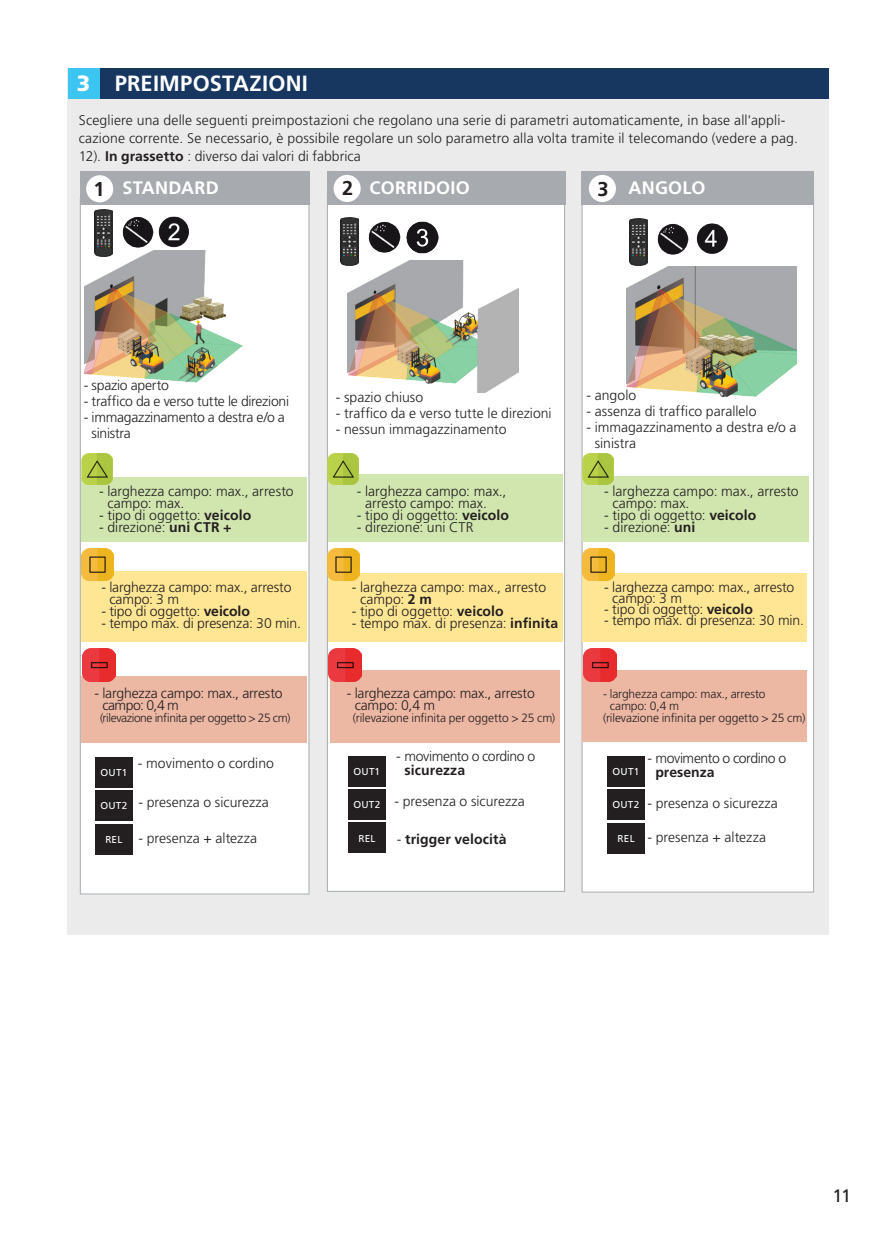
<style>
.page{position:relative;width:896px;height:1248px;background:#fff}
.page>*{position:absolute;margin:0;border:0;box-sizing:border-box;transform-origin:0 0}
.t1{font:700 22px "Frutiger LT Std";letter-spacing:.01em;color:#fff}
.t2{font:900 22px "Frutiger LT Std";color:#fff}
.t3{font:700 20px "Frutiger LT Std";color:#231f20}
.t4{font:700 18px "Frutiger LT Std";letter-spacing:.015em;color:#fff}
.t5{font:18px "Frutiger LT Std";color:#231f20}
.t6{font:300 14px/12px "Frutiger LT Std";color:#231f20}
.t7{font:300 14px/16px "Frutiger LT Std";letter-spacing:-.02em;color:#231f20}
.t8{font:300 14px "Frutiger LT Std";letter-spacing:-.03em;color:#231f20}
.t9{font:700 14px "Frutiger LT Std";letter-spacing:.005em;color:#231f20}
.t10{font:300 12px "Frutiger LT Std";letter-spacing:-.01em;color:#231f20}
.t11{font:300 12px "Frutiger LT Std";letter-spacing:-.035em;color:#231f20}
.t12{font:10px "Frutiger LT Std";letter-spacing:.025em;color:#fff}
.s1{font-weight:700}
.s2{font-weight:300}
</style>
<div class="page">
<div style="left:67px;top:69px;width:762px;height:865px;background:#ebebeb"></div>
<div style="left:581px;top:195px;width:233px;height:697px;background:#fff;border:1px solid #a8adb0"></div>
<div style="left:583px;top:573px;width:224px;height:69px;background:#ffe694"></div>
<div style="left:583px;top:670px;width:224px;height:72px;background:#ecb7a3"></div>
<div style="left:583px;top:476px;width:226px;height:66px;background:#d1e5af"></div>
<div style="left:327px;top:194px;width:238px;height:697px;background:#fff;border:1px solid #a8adb0"></div>
<div style="left:80px;top:197px;width:229px;height:697px;background:#fff;border:1px solid #a8adb0"></div>
<div style="left:328px;top:573px;width:234px;height:69px;background:#ffe694"></div>
<div style="left:330px;top:670px;width:229px;height:72px;background:#ecb7a3"></div>
<div style="left:328px;top:474px;width:234px;height:68px;background:#d1e5af"></div>
<img style="left:347px;top:260px;width:172px;height:133px">
<img style="left:626px;top:266px;width:171px;height:132px">
<div style="left:607px;top:822px;width:38px;height:31px;background:#231f20"></div>
<div style="left:348px;top:822px;width:38px;height:31px;background:#231f20"></div>
<img style="left:341px;top:218px;width:17px;height:47px">
<img style="left:94px;top:209px;width:18px;height:41px">
<img style="left:369px;top:222px;width:31px;height:31px">
<img style="left:122px;top:217px;width:32px;height:31px">
<img style="left:696px;top:223px;width:32px;height:31px">
<img style="left:629px;top:218px;width:18px;height:48px">
<img style="left:657px;top:223px;width:32px;height:31px">
<div style="left:81px;top:571px;width:225px;height:71px;background:#ffe694"></div>
<div style="left:81px;top:676px;width:225px;height:66px;background:#ecb7a3"></div>
<div style="left:81px;top:477px;width:225px;height:65px;background:#d1e5af"></div>
<img style="left:84px;top:250px;width:159px;height:133px">
<img style="left:407px;top:222px;width:31px;height:31px">
<img style="left:158px;top:217px;width:31px;height:30px">
<div style="left:95px;top:823px;width:37px;height:31px;background:#231f20"></div>
<div style="left:95px;top:756px;width:37px;height:31px;background:#231f20"></div>
<div style="left:95px;top:790px;width:37px;height:30px;background:#231f20"></div>
<div style="left:607px;top:756px;width:37px;height:30px;background:#231f20"></div>
<div style="left:607px;top:789px;width:37px;height:30px;background:#231f20"></div>
<div style="left:348px;top:755px;width:37px;height:31px;background:#231f20"></div>
<div style="left:348px;top:788px;width:37px;height:31px;background:#231f20"></div>
<img style="left:82px;top:453px;width:31px;height:31px">
<img style="left:328px;top:453px;width:31px;height:31px">
<img style="left:582px;top:453px;width:31px;height:31px">
<img style="left:82px;top:548px;width:32px;height:32px">
<img style="left:328px;top:548px;width:32px;height:32px">
<img style="left:582px;top:548px;width:32px;height:32px">
<img style="left:82px;top:648px;width:33px;height:33px">
<img style="left:328px;top:648px;width:33px;height:33px">
<img style="left:583px;top:648px;width:33px;height:33px">
<div style="left:80px;top:172px;width:229px;height:33px;background:#a7abaf"></div>
<div style="left:327px;top:172px;width:238px;height:33px;background:#a7abaf"></div>
<div style="left:581px;top:172px;width:233px;height:33px;background:#a7abaf"></div>
<div style="left:86px;top:175px;width:27px;height:27px;background:#fff;border-radius:50%"></div>
<div style="left:333px;top:175px;width:28px;height:27px;background:#fff;border-radius:50%"></div>
<div style="left:589px;top:175px;width:27px;height:27px;background:#fff;border-radius:50%"></div>
<div style="left:69px;top:68px;width:760px;height:30px;background:#173660"></div>
<div style="left:68px;top:68px;width:32px;height:30px;background:#3dc5f2"></div>
<h1 class="t2" style="left:77px;top:70px;width:15px">3</h1>
<h1 class="t1" style="left:115px;top:71px;width:195px">PREIMPOSTAZIONI</h1>
<p class="t6" style="left:79px;top:111px;width:721px;line-height:18px">Scegliere una delle seguenti preimpostazioni che regolano una serie di parametri automaticamente, in base all'appli&shy;cazione corrente. Se necessario, è possibile regolare un solo parametro alla volta tramite il telecomando (vedere a pag.<br>12). <span class="s1">In grassetto</span> : diverso dai valori di fabbrica</p>
<h2 class="t3" style="left:93px;top:177px;width:13px">1</h2>
<h2 class="t3" style="left:342px;top:176px;width:13px">2</h2>
<h2 class="t3" style="left:597px;top:177px;width:13px">3</h2>
<p class="t4" style="left:122px;top:178px;width:98px">STANDARD</p>
<p class="t4" style="left:370px;top:177px;width:102px">CORRIDOIO</p>
<p class="t4" style="left:628px;top:177px;width:79px">ANGOLO</p>
<p class="t6" style="left:84px;top:379px;width:86px">- spazio aperto</p>
<p class="t7" style="left:84px;top:393px;width:207px">- traffico da e verso tutte le direzioni</p>
<p class="t7" style="left:92px;top:409px;width:195px;text-indent:-8px">- immagazzinamento a destra e/o a sinistra</p>
<p class="t6" style="left:107px;top:485px;width:188px;text-indent:-8px">- larghezza campo: max., arresto campo: max.</p>
<p class="t6" style="left:99px;top:509px;width:154px">- tipo di oggetto: <span class="s1">veicolo</span></p>
<p class="t6" style="left:99px;top:521px;width:134px">- direzione: <span class="s1">uni CTR +</span></p>
<p class="t6" style="left:109px;top:581px;width:184px;text-indent:-8px">- larghezza campo: max., arresto campo: 3 m</p>
<p class="t6" style="left:101px;top:605px;width:150px">- tipo di oggetto: <span class="s1">veicolo</span></p>
<p class="t6" style="left:101px;top:617px;width:201px">- tempo max. di presenza: 30 min.</p>
<p class="t6" style="left:336px;top:391px;width:89px">- spazio chiuso</p>
<p class="t6" style="left:336px;top:407px;width:217px">- traffico da e verso tutte le direzioni</p>
<p class="t6" style="left:336px;top:423px;width:172px">- nessun immagazzinamento</p>
<p class="t6" style="left:365px;top:485px;width:143px;text-indent:-8px">- larghezza campo: max., arresto campo: max.</p>
<p class="t6" style="left:357px;top:509px;width:154px">- tipo di oggetto: <span class="s1">veicolo</span></p>
<p class="t6" style="left:357px;top:521px;width:118px">- direzione: uni CTR</p>
<p class="t6" style="left:360px;top:581px;width:188px;text-indent:-8px">- larghezza campo: max., arresto campo: <span class="s1">2 m</span></p>
<p class="t6" style="left:352px;top:605px;width:154px">- tipo di oggetto: <span class="s1">veicolo</span></p>
<p class="t6" style="left:352px;top:617px;width:208px">- tempo max. di presenza: <span class="s1">infinita</span></p>
<p class="t6" style="left:586px;top:389px;width:51px">- angolo</p>
<p class="t6" style="left:586px;top:405px;width:172px">- assenza di traffico parallelo</p>
<p class="t6" style="left:595px;top:419px;width:203px;line-height:16px;text-indent:-8px">- immagazzinamento a destra e/o a sinistra</p>
<p class="t6" style="left:612px;top:485px;width:188px;text-indent:-8px">- larghezza campo: max., arresto campo: max.</p>
<p class="t6" style="left:604px;top:509px;width:154px">- tipo di oggetto: <span class="s1">veicolo</span></p>
<p class="t6" style="left:604px;top:521px;width:93px">- direzione: <span class="s1">uni</span></p>
<p class="t6" style="left:612px;top:582px;width:184px;line-height:11px;text-indent:-8px">- larghezza campo: max., arresto campo: 3 m</p>
<p class="t6" style="left:604px;top:603px;width:150px">- tipo di oggetto: <span class="s1">veicolo</span></p>
<p class="t6" style="left:604px;top:614px;width:201px">- tempo max. di presenza: 30 min.</p>
<p class="t6" style="left:102px;top:687px;width:182px;text-indent:-8px">- larghezza campo: max., arresto campo: 0,4 m</p>
<p class="t11" style="left:100px;top:710px;width:192px">(rilevazione infinita per oggetto &gt; 25 cm)</p>
<p class="t6" style="left:138px;top:757px;width:138px">- movimento o cordino</p>
<p class="t6" style="left:138px;top:796px;width:132px">- presenza o sicurezza</p>
<p class="t6" style="left:138px;top:831px;width:120px">- presenza + altezza</p>
<p class="t6" style="left:355px;top:687px;width:182px;text-indent:-8px">- larghezza campo: max., arresto campo: 0,4 m</p>
<p class="t10" style="left:353px;top:710px;width:204px">(rilevazione infinita per oggetto &gt; 25 cm)</p>
<p class="t10" style="left:603px;top:686px;width:164px">- larghezza campo: max., arresto</p>
<p class="t10" style="left:610px;top:698px;width:71px">campo: 0,4 m</p>
<p class="t10" style="left:603px;top:710px;width:204px">(rilevazione infinita per oggetto &gt; 25 cm)</p>
<p class="t8" style="left:396px;top:748px;width:141px">- movimento o cordino o</p>
<p class="t9" style="left:404px;top:761px;width:62px">sicurezza</p>
<p class="t6" style="left:394px;top:795px;width:132px">- presenza o sicurezza</p>
<p class="t9" style="left:397px;top:830px;width:111px"><span class="s2">-</span> trigger velocità</p>
<p class="t8" style="left:647px;top:750px;width:140px">- movimento o cordino o</p>
<p class="t9" style="left:655px;top:763px;width:61px">presenza</p>
<p class="t6" style="left:647px;top:796px;width:132px">- presenza o sicurezza</p>
<p class="t6" style="left:647px;top:831px;width:120px">- presenza + altezza</p>
<p class="t12" style="left:353px;top:765px;width:28px">OUT1</p>
<p class="t12" style="left:353px;top:798px;width:29px">OUT2</p>
<p class="t12" style="left:612px;top:765px;width:28px">OUT1</p>
<p class="t12" style="left:612px;top:798px;width:29px">OUT2</p>
<p class="t12" style="left:100px;top:766px;width:28px">OUT1</p>
<p class="t12" style="left:100px;top:799px;width:29px">OUT2</p>
<p class="t12" style="left:105px;top:833px;width:19px">REL</p>
<p class="t12" style="left:358px;top:832px;width:19px">REL</p>
<p class="t12" style="left:617px;top:832px;width:19px">REL</p>
<p class="t5" style="left:832px;top:1185px;width:20px">11</p>
</div>
